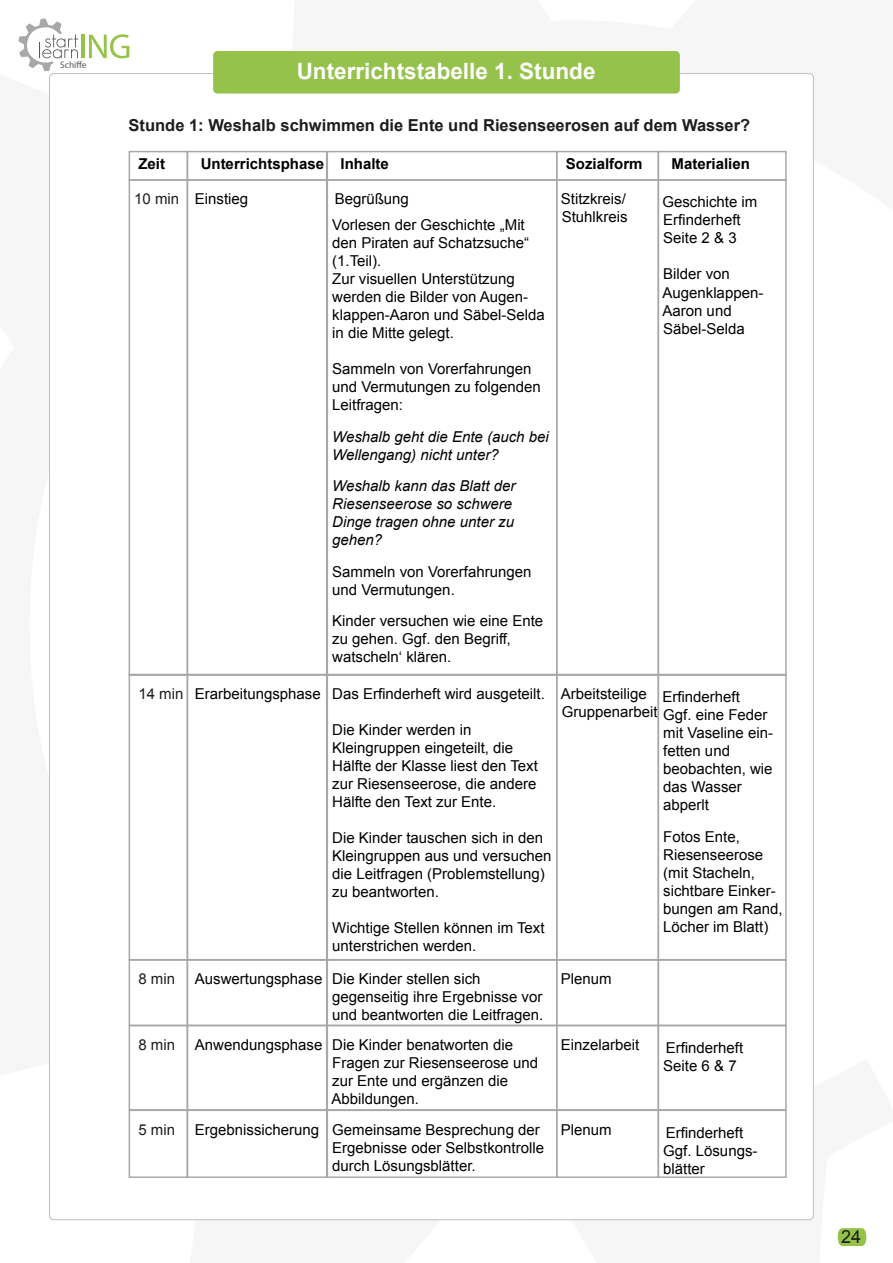
<style>
.page{position:relative;width:893px;height:1263px;background:#fff}
.page>*{position:absolute;margin:0;border:0;box-sizing:border-box;transform-origin:0 0}
.t1{font:700 22.5px "Arial";color:#fff}
.t2{font:18px "Arial";color:#1d1d1b}
.t3{font:700 16.5px "Arial";color:#1d1d1b}
.t4{font:15px/18px "Arial";color:#000}
.t5{font:italic 15px/18px "Arial";color:#000}
.t6{font:700 15px "Arial";color:#000}
.t7{font:15px "Arial";color:#1d1d1b}
.t8{font:9.45px "Myriad Pro";color:#575756}
</style>
<div class="page">
<div style="left:129px;top:151px;width:59px;height:30px;border:2px solid #a8a8a8"></div>
<div style="left:187px;top:151px;width:140px;height:30px;border:2px solid #a8a8a8"></div>
<div style="left:129px;top:179px;width:59px;height:497px;border:2px solid #a8a8a8"></div>
<div style="left:187px;top:179px;width:140px;height:497px;border:2px solid #a8a8a8"></div>
<div style="left:327px;top:151px;width:230px;height:30px;border:2px solid #a8a8a8"></div>
<div style="left:327px;top:179px;width:230px;height:497px;border:2px solid #a8a8a8"></div>
<div style="left:556px;top:151px;width:103px;height:30px;border:2px solid #a8a8a8"></div>
<div style="left:556px;top:179px;width:103px;height:497px;border:2px solid #a8a8a8"></div>
<div style="left:658px;top:151px;width:129px;height:30px;border:2px solid #a8a8a8"></div>
<div style="left:658px;top:179px;width:129px;height:497px;border:2px solid #a8a8a8"></div>
<div style="left:129px;top:674px;width:59px;height:287px;border:2px solid #a8a8a8"></div>
<div style="left:187px;top:674px;width:140px;height:287px;border:2px solid #a8a8a8"></div>
<div style="left:327px;top:674px;width:230px;height:287px;border:2px solid #a8a8a8"></div>
<div style="left:556px;top:674px;width:103px;height:287px;border:2px solid #a8a8a8"></div>
<div style="left:658px;top:674px;width:129px;height:287px;border:2px solid #a8a8a8"></div>
<div style="left:129px;top:959px;width:59px;height:67px;border:2px solid #a8a8a8"></div>
<div style="left:187px;top:959px;width:140px;height:67px;border:2px solid #a8a8a8"></div>
<div style="left:327px;top:959px;width:230px;height:67px;border:2px solid #a8a8a8"></div>
<div style="left:556px;top:959px;width:103px;height:67px;border:2px solid #a8a8a8"></div>
<div style="left:658px;top:959px;width:129px;height:67px;border:2px solid #a8a8a8"></div>
<div style="left:129px;top:1025px;width:59px;height:85px;border:2px solid #a8a8a8"></div>
<div style="left:187px;top:1025px;width:140px;height:85px;border:2px solid #a8a8a8"></div>
<div style="left:327px;top:1025px;width:230px;height:85px;border:2px solid #a8a8a8"></div>
<div style="left:556px;top:1025px;width:103px;height:85px;border:2px solid #a8a8a8"></div>
<div style="left:658px;top:1025px;width:129px;height:85px;border:2px solid #a8a8a8"></div>
<div style="left:129px;top:1109px;width:59px;height:69px;border:2px solid #a8a8a8"></div>
<div style="left:187px;top:1109px;width:140px;height:69px;border:2px solid #a8a8a8"></div>
<div style="left:327px;top:1109px;width:230px;height:69px;border:2px solid #a8a8a8"></div>
<div style="left:556px;top:1109px;width:103px;height:69px;border:2px solid #a8a8a8"></div>
<div style="left:658px;top:1109px;width:129px;height:69px;border:2px solid #a8a8a8"></div>
<svg style="left:838px;top:1228px;width:28px;height:18px"></svg>
<hr style="left:82px;top:35px;width:3px;height:23px;background:#95c24a">
<svg style="left:89px;top:34px;width:40px;height:24px"></svg>
<svg style="left:18px;top:18px;width:60px;height:53px"></svg>
<div style="left:213px;top:51px;width:467px;height:43px;background:#95c24a;border-radius:4px"></div>
<p class="t8" style="left:60px;top:59px;width:28px">Schiffe</p>
<h1 class="t1" style="left:297px;top:59px;width:300px">Unterrichtstabelle 1. Stunde</h1>
<p class="t3" style="left:129px;top:116px;width:623px">Stunde 1: Weshalb schwimmen die Ente und Riesenseerosen auf dem Wasser?</p>
<p class="t6" style="left:138px;top:155px;width:28px">Zeit</p>
<p class="t6" style="left:201px;top:155px;width:125px">Unterrichtsphase</p>
<p class="t7" style="left:134px;top:191px;width:47px">10 min</p>
<p class="t4" style="left:195px;top:190px;width:55px">Einstieg</p>
<p class="t6" style="left:566px;top:155px;width:78px">Sozialform</p>
<p class="t4" style="left:561px;top:190px;width:68px">Stitzkreis/<br>Stuhlkreis</p>
<p class="t6" style="left:341px;top:155px;width:50px">Inhalte</p>
<p class="t4" style="left:332px;top:187px;width:194px;line-height:25.5px">Begrüßung<br>Vorlesen der Geschichte „Mit</p>
<p class="t4" style="left:332px;top:234px;width:214px">den Piraten auf Schatzsuche“ (1.Teil).<br>Zur visuellen Unterstützung werden die Bilder von Augen&shy;klappen-Aaron und Säbel-Selda in die Mitte gelegt.</p>
<p class="t4" style="left:332px;top:360px;width:210px">Sammeln von Vorerfahrungen und Vermutungen zu folgenden<br>Leitfragen:</p>
<p class="t5" style="left:332px;top:427px;width:218px">Weshalb geht die Ente (auch bei<br>Wellengang) nicht unter?</p>
<p class="t5" style="left:332px;top:477px;width:185px">Weshalb kann das Blatt der<br>Riesenseerose so schwere<br>Dinge tragen ohne unter zu gehen?</p>
<p class="t4" style="left:332px;top:562px;width:201px">Sammeln von Vorerfahrungen und Vermutungen.</p>
<p class="t4" style="left:332px;top:612px;width:212px">Kinder versuchen wie eine Ente zu gehen. Ggf. den Begriff‚ watscheln‘ klären.</p>
<p class="t6" style="left:672px;top:155px;width:80px">Materialien</p>
<p class="t4" style="left:662px;top:193px;width:97px">Geschichte im<br>Erfinderheft<br>Seite 2 &amp; 3</p>
<p class="t4" style="left:662px;top:265px;width:102px">Bilder von<br>Augenklappen-<br>Aaron und<br>Säbel-Selda</p>
<p class="t7" style="left:138px;top:685px;width:47px">14 min</p>
<p class="t4" style="left:195px;top:685px;width:127px">Erarbeitungsphase</p>
<p class="t4" style="left:332px;top:685px;width:214px">Das Erfinderheft wird ausgeteilt.</p>
<p class="t4" style="left:332px;top:721px;width:207px">Die Kinder werden in<br>Kleingruppen eingeteilt, die<br>Hälfte der Klasse liest den Text zur Riesenseerose, die andere<br>Hälfte den Text zur Ente.</p>
<p class="t4" style="left:332px;top:829px;width:221px">Die Kinder tauschen sich in den<br>Kleingruppen aus und versuchen die Leitfragen (Problemstellung) zu beantworten.</p>
<p class="t4" style="left:332px;top:919px;width:214px">Wichtige Stellen können im Text unterstrichen werden.</p>
<p class="t4" style="left:561px;top:685px;width:98px">Arbeitsteilige<br>Gruppenarbeit</p>
<p class="t4" style="left:662px;top:688px;width:112px">Erfinderheft<br>Ggf. eine Feder mit Vaseline ein&shy;fetten und beobachten, wie das Wasser abperlt</p>
<p class="t4" style="left:663px;top:827px;width:121px">Fotos Ente,<br>Riesenseerose (mit Stacheln, sichtbare Einker&shy;bungen am Rand,<br>Löcher im Blatt)</p>
<p class="t7" style="left:138px;top:970px;width:38px">8 min</p>
<p class="t4" style="left:195px;top:970px;width:129px">Auswertungsphase</p>
<p class="t4" style="left:332px;top:970px;width:212px">Die Kinder stellen sich gegenseitig ihre Ergebnisse vor und beantworten die Leitfragen.</p>
<p class="t4" style="left:561px;top:970px;width:52px">Plenum</p>
<p class="t7" style="left:138px;top:1036px;width:38px">8 min</p>
<p class="t4" style="left:195px;top:1036px;width:129px">Anwendungsphase</p>
<p class="t4" style="left:331px;top:1036px;width:208px">Die Kinder benatworten die<br>Fragen zur Riesenseerose und zur Ente und ergänzen die<br>Abbildungen.</p>
<p class="t4" style="left:561px;top:1036px;width:80px">Einzelarbeit</p>
<p class="t4" style="left:663px;top:1039px;width:82px">Erfinderheft<br>Seite 6 &amp; 7</p>
<p class="t7" style="left:138px;top:1121px;width:38px">5 min</p>
<p class="t4" style="left:195px;top:1120px;width:126px">Ergebnissicherung</p>
<p class="t4" style="left:332px;top:1120px;width:213px">Gemeinsame Besprechung der<br>Ergebnisse oder Selbstkontrolle durch Lösungsblätter.</p>
<p class="t4" style="left:561px;top:1120px;width:52px">Plenum</p>
<p class="t4" style="left:663px;top:1123px;width:96px">Erfinderheft<br>Ggf. Lösungs&shy;blätter</p>
<p class="t2" style="left:841px;top:1227px;width:22px">24</p>
</div>
